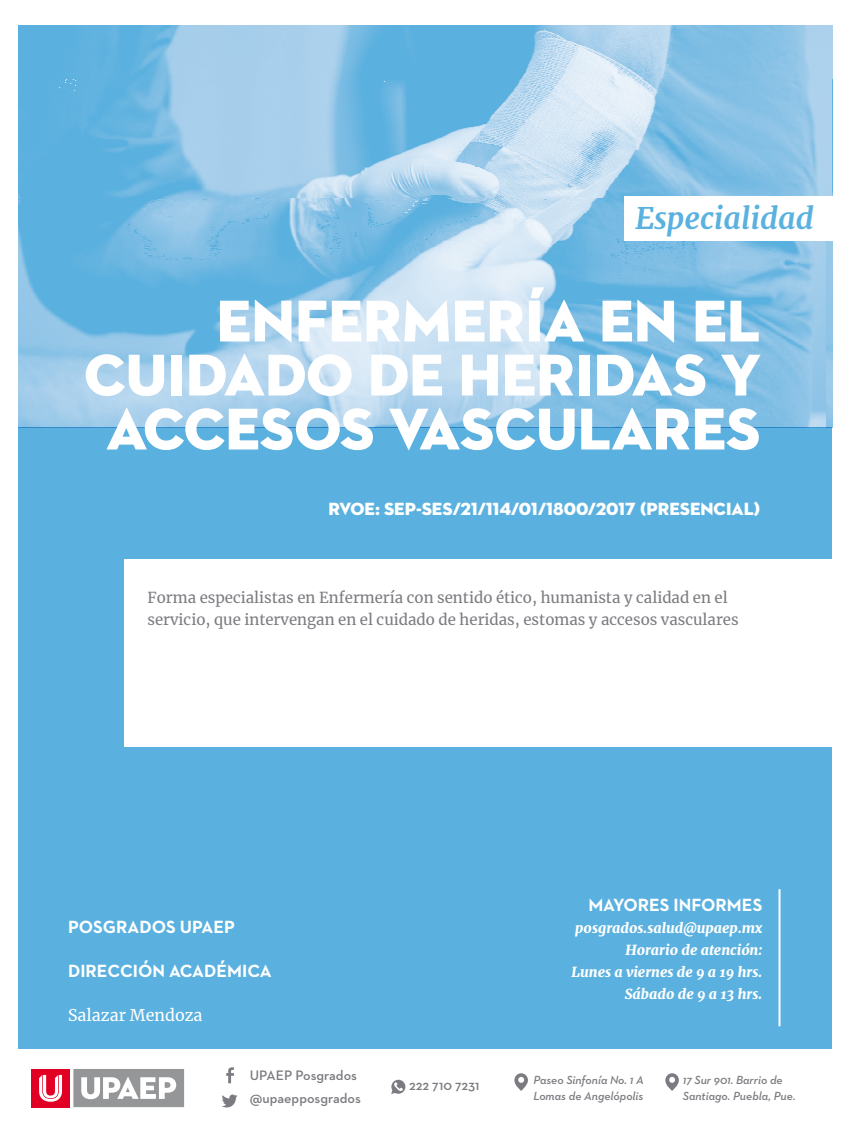
<style>
.page{position:relative;width:851px;height:1134px;background:#fff}
.page>*{position:absolute;margin:0;border:0;box-sizing:border-box;transform-origin:0 0}
.t1{font:60px/54px "Neutraface 2 Display Titling";color:#fff;text-align:right}
.t2{font:italic 700 30px "Merriweather";color:#5ab1df}
.t3{font:700 18px "Neutraface 2 Text";color:#fff}
.t4{font:18px "Neutraface 2 Display Titling";color:#fff}
.t5{font:16px "Merriweather";color:#fff}
.t6{font:15px/22px "Merriweather";color:#7c7b81}
.t7{font:italic 900 14px/22px "Merriweather";color:#fff;text-align:right}
.t8{font:600 14px/23.2px "Neutraface 2 Text";color:#7c7b81}
.t9{font:italic 600 12px/16px "Neutraface 2 Text";color:#7c7b81}
</style>
<div class="page">
<div style="left:28px;top:1066px;width:159px;height:44px;background:linear-gradient(to right,#fff,#fdfdfd)"></div>
<div style="left:31px;top:1069px;width:39px;height:38px;background:#e10023"></div>
<svg style="left:39px;top:1075px;width:23px;height:27px"></svg>
<svg style="left:73px;top:1069px;width:111px;height:38px"></svg>
<img style="left:19px;top:26px;width:813px;height:401px">
<div style="left:19px;top:427px;width:813px;height:622px;background:#5ab1df"></div>
<hr style="left:778px;top:889px;width:2px;height:137px;background:#fff">
<div style="left:125px;top:559px;width:725px;height:187px;background:#fff"></div>
<div style="left:624px;top:196px;width:226px;height:44px;background:#fff"></div>
<svg style="left:226px;top:1067px;width:8px;height:16px"></svg>
<svg style="left:222px;top:1094px;width:15px;height:13px"></svg>
<svg style="left:391px;top:1080px;width:14px;height:14px"></svg>
<svg style="left:665px;top:1073px;width:13px;height:18px"></svg>
<svg style="left:514px;top:1073px;width:14px;height:18px"></svg>
<h2 class="t2" style="left:635px;top:197px;width:180px">Especialidad</h2>
<h1 class="t1" style="left:84px;top:294px;width:677px">ENFERMERÍA EN EL<br>CUIDADO DE HERIDAS Y<br>ACCESOS VASCULARES</h1>
<p class="t4" style="left:328px;top:498px;width:433px">RVOE: SEP-SES/21/114/01/1800/2017 (PRESENCIAL)</p>
<p class="t6" style="left:147px;top:586px;width:592px">Forma especialistas en Enfermería con sentido ético, humanista y calidad en el servicio, que intervengan en el cuidado de heridas, estomas y accesos vasculares</p>
<p class="t3" style="left:68px;top:915px;width:168px">POSGRADOS UPAEP</p>
<p class="t3" style="left:68px;top:959px;width:205px">DIRECCIÓN ACADÉMICA</p>
<p class="t5" style="left:68px;top:1004px;width:136px">Salazar Mendoza</p>
<p class="t3" style="left:588px;top:893px;width:175px">MAYORES INFORMES</p>
<p class="t7" style="left:571px;top:917px;width:192px">posgrados.salud@upaep.mx<br>Horario de atención:<br>Lunes a viernes de 9 a 19 hrs.<br>Sábado de 9 a 13 hrs.</p>
<p class="t8" style="left:250px;top:1063px;width:112px">UPAEP Posgrados @upaepposgrados</p>
<p class="t9" style="left:682px;top:1072px;width:114px">17 Sur 901. Barrio de<br>Santiago. Puebla, Pue.</p>
<p class="t9" style="left:533px;top:1071px;width:112px">Paseo Sinfonía No. 1 A<br>Lomas de Angelópolis</p>
<p class="t8" style="left:409px;top:1073px;width:72px">222 710 7231</p>
</div>
